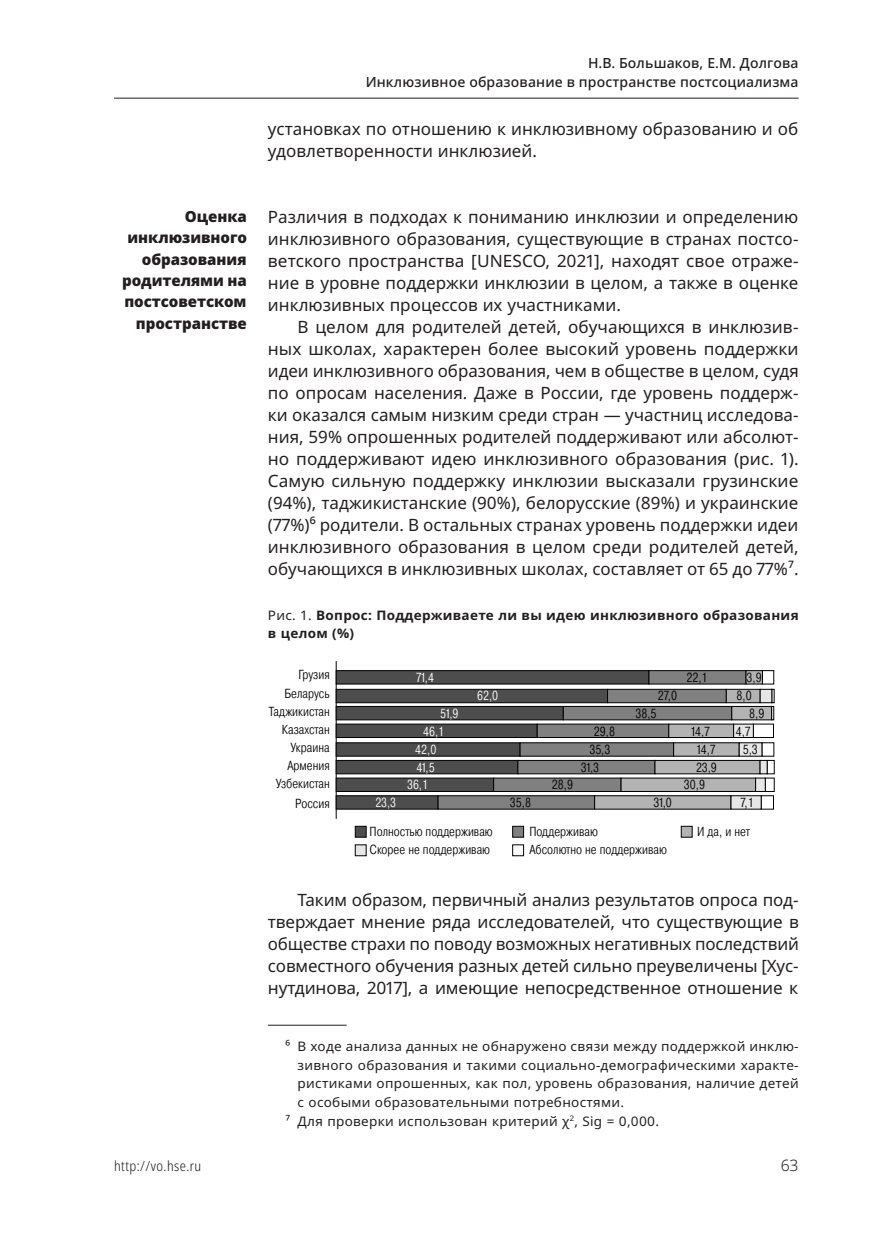
<style>
.page{position:relative;width:883px;height:1260px;background:#fff}
.page>*{position:absolute;margin:0;border:0;box-sizing:border-box;transform-origin:0 0}
.Text{font:16.97px/22.1px "Noto Sans";letter-spacing:-.005em;color:#231f20}
._1_Text_I{font:16.97px/22.1px "Noto Sans";color:#231f20;text-align:justify}
.t1{font:300 15.75px "Noto Sans";color:#231f20}
.Heading_1{font:900 15.22px/21.3px "Noto Sans";letter-spacing:-.005em;color:#231f20;text-align:right}
.t2{font:500 14px/19.2px "Noto Sans";letter-spacing:.01em;color:#231f20;text-align:right}
.t3{font:300 condensed 14px "Noto Sans";letter-spacing:.03em;color:#231f20}
.Foot_Text{font:13.12px/18.7px "Noto Sans";letter-spacing:.02em;color:#231f20;text-align:justify}
.t4{font:300 13.12px/18px "Pragmatica Cond";color:#000}
.Table_Head{font:700 13.12px/18.7px "Noto Sans";letter-spacing:.02em;color:#231f20}
.t5{font:300 13.12px "Pragmatica Cond";letter-spacing:-.01em;color:#fff}
.s1{font-weight:400}
</style>
<div class="page">
<hr style="left:114px;top:98px;width:685px;height:1px;background:#231f20">
<hr style="left:268px;top:1025px;width:79px;height:1px;background:#231f20">
<hr style="left:336px;top:661px;width:1px;height:158px;background:#000">
<svg style="left:335px;top:670px;width:440px;height:140px;background:#7f7f7f"></svg>
<div style="left:355px;top:826px;width:12px;height:12px;background:#4d4d4d;border:1px solid #000"></div>
<div style="left:355px;top:844px;width:12px;height:12px;background:#e6e6e6;border:1px solid #000"></div>
<div style="left:512px;top:826px;width:12px;height:12px;background:#808080;border:1px solid #000"></div>
<div style="left:512px;top:844px;width:12px;height:12px;border:1px solid #000"></div>
<div style="left:681px;top:826px;width:12px;height:12px;background:#b3b3b3;border:1px solid #000"></div>
<p class="Heading_1" style="left:122px;top:206px;width:126px">Оценка инклюзивного образования родителями на постсоветском пространстве</p>
<p class="t2" style="left:366px;top:53px;width:434px">Н.В. Большаков, Е.М. Долгова<br>Инклюзивное образование в пространстве постсоциализма</p>
<p class="Text" style="left:268px;top:118px;width:532px">установках по отношению к инклюзивному образованию и об удовлетворенности инклюзией.</p>
<p class="_1_Text_I" style="left:268px;top:206px;width:532px">Различия в подходах к пониманию инклюзии и определению инклюзивного образования, существующие в странах постсо&shy;ветского пространства [UNESCO, 2021], находят свое отраже&shy;ние в уровне поддержки инклюзии в целом, а также в оценке инклюзивных процессов их участниками.</p>
<p class="Text" style="left:268px;top:317px;width:532px;text-align:justify;text-indent:30px">В целом для родителей детей, обучающихся в инклюзив&shy;ных школах, характерен более высокий уровень поддержки идеи инклюзивного образования, чем в обществе в целом, судя по опросам населения. Даже в России, где уровень поддерж&shy;ки оказался самым низким среди стран — участниц исследова&shy;ния, 59% опрошенных родителей поддерживают или абсолют&shy;но поддерживают идею инклюзивного образования (рис. 1).<br>Самую сильную поддержку инклюзии высказали грузинские (94%), таджикистанские (90%), белорусские (89%) и украинские (77%)6 родители. В остальных странах уровень поддержки идеи инклюзивного образования в целом среди родителей детей, обучающихся в инклюзивных школах, составляет от 65 до 77%7.</p>
<p class="Table_Head" style="left:268px;top:606px;width:532px"><span class="s1">Рис. 1.</span> Вопрос: Поддерживаете ли вы идею инклюзивного образования в целом (%)</p>
<p class="t4" style="left:269px;top:667px;width:62px;text-align:right">Грузия<br>Беларусь<br>Таджикистан<br>Казахстан<br>Украина<br>Армения<br>Узбекистан</p>
<p class="t4" style="left:295px;top:795px;width:36px">Россия</p>
<p class="t5" style="left:416px;top:672px;width:20px">71,4</p>
<p class="t4" style="left:686px;top:669px;width:23px">22,1</p>
<p class="t4" style="left:747px;top:669px;width:17px">3,9</p>
<p class="t5" style="left:477px;top:691px;width:23px">62,0</p>
<p class="t4" style="left:658px;top:688px;width:21px">27,0</p>
<p class="t4" style="left:737px;top:688px;width:17px">8,0</p>
<p class="t5" style="left:440px;top:708px;width:20px">51,9</p>
<p class="t4" style="left:635px;top:705px;width:23px">38,5</p>
<p class="t4" style="left:749px;top:705px;width:17px">8,9</p>
<p class="t5" style="left:423px;top:726px;width:23px">46,1</p>
<p class="t4" style="left:594px;top:723px;width:23px">29,8</p>
<p class="t4" style="left:690px;top:723px;width:22px">14,7</p>
<p class="t4" style="left:736px;top:723px;width:17px">4,7</p>
<p class="t5" style="left:415px;top:745px;width:23px">42,0</p>
<p class="t4" style="left:589px;top:742px;width:23px">35,3</p>
<p class="t4" style="left:696px;top:742px;width:22px">14,7</p>
<p class="t4" style="left:743px;top:742px;width:17px">5,3</p>
<p class="t5" style="left:417px;top:762px;width:20px">41,5</p>
<p class="t4" style="left:581px;top:759px;width:20px">31,3</p>
<p class="t4" style="left:696px;top:759px;width:22px">23,9</p>
<p class="t5" style="left:407px;top:779px;width:23px">36,1</p>
<p class="t4" style="left:552px;top:776px;width:23px">28,9</p>
<p class="t4" style="left:684px;top:776px;width:23px">30,9</p>
<p class="t5" style="left:375px;top:798px;width:22px">23,3</p>
<p class="t4" style="left:510px;top:795px;width:23px">35,8</p>
<p class="t4" style="left:654px;top:795px;width:20px">31,0</p>
<p class="t4" style="left:740px;top:795px;width:15px">7,1</p>
<p class="t4" style="left:370px;top:823px;width:125px">Полностью поддерживаю<br>Скорее не поддерживаю</p>
<p class="t4" style="left:529px;top:823px;width:139px">Поддерживаю<br>Абсолютно не поддерживаю</p>
<p class="t4" style="left:697px;top:823px;width:54px">И да, и нет</p>
<p class="Text" style="left:268px;top:889px;width:532px;text-indent:30px">Таким образом, первичный анализ результатов опроса под&shy;тверждает мнение ряда исследователей, что существующие в обществе страхи по поводу возможных негативных последствий совместного обучения разных детей сильно преувеличены [Хус&shy;нутдинова, 2017], а имеющие непосредственное отношение к</p>
<p class="Foot_Text" style="left:298px;top:1037px;width:503px;text-indent:-12px">6 В ходе анализа данных не обнаружено связи между поддержкой инклю&shy;зивного образования и такими социально-демографическими характе&shy;ристиками опрошенных, как пол, уровень образования, наличие детей с особыми образовательными потребностями.</p>
<p class="Foot_Text" style="left:286px;top:1112px;width:375px">7 Для проверки использован критерий χ<sup>2</sup>, Sig = 0,000.</p>
<p class="t3" style="left:114px;top:1156px;width:89px">http://vo.hse.ru</p>
<p class="t1" style="left:781px;top:1154px;width:19px">63</p>
</div>
